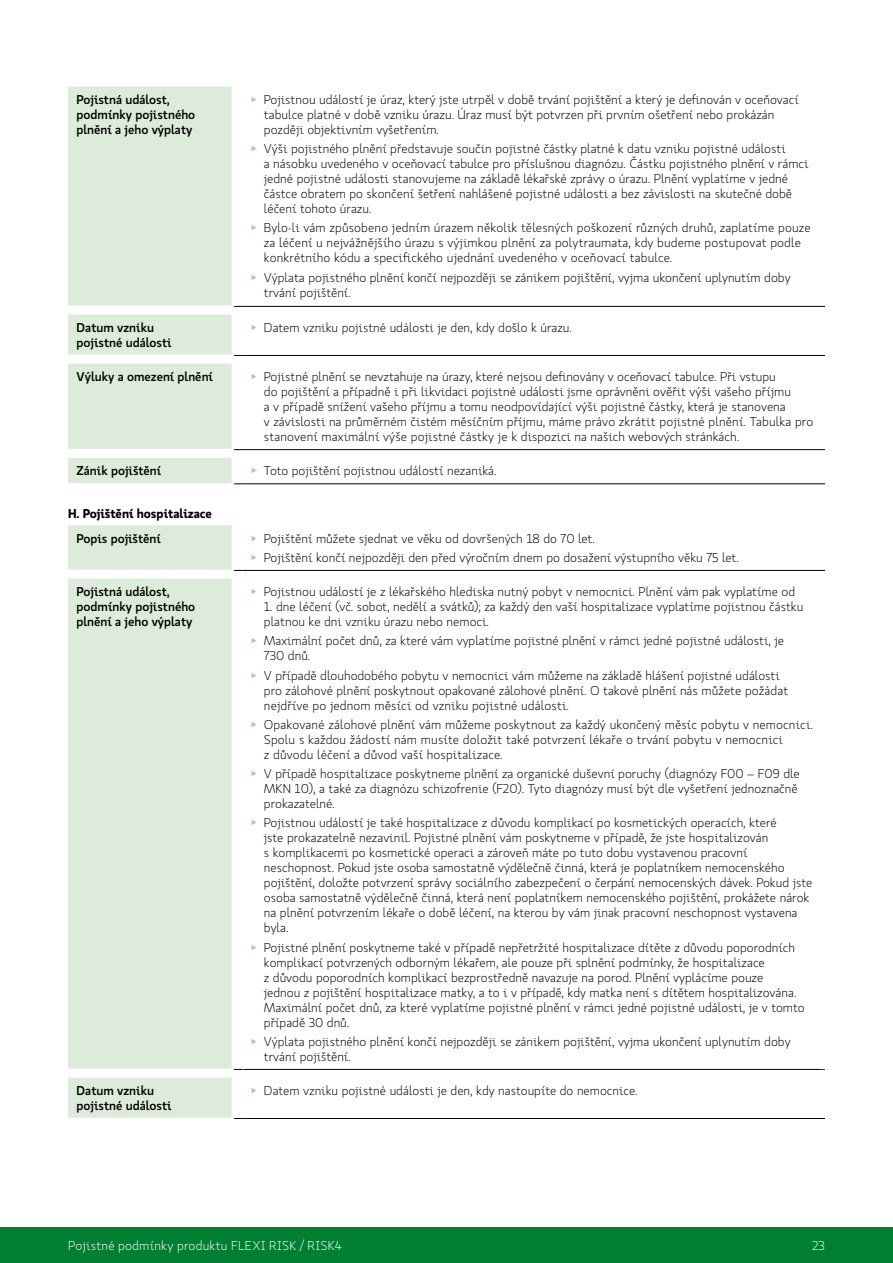
<style>
.page{position:relative;width:893px;height:1263px;background:#fff}
.page>*{position:absolute;margin:0;border:0;box-sizing:border-box;transform-origin:0 0}
.t1{font:300 12.75px/15px "Koop Pro";color:#000}
.t2{font:500 12.75px/15px "Koop Pro";color:#000}
.t3{font:300 12.75px "Koop Pro";letter-spacing:.02em;color:#fff}
.t4{font:700 12.75px "Koop Pro";color:#000}
.s1{color:#a2cf9c}
</style>
<div class="page">
<div style="left:0;top:1227px;width:893px;height:36px;background:#007e31"></div>
<div style="left:68px;top:86px;width:166px;height:220px;background:#ddecda"></div>
<hr style="left:242px;top:306px;width:583px;height:1px;background:#000">
<hr style="left:68px;top:85px;width:168px;height:2px;background:#fff">
<hr style="left:232px;top:87px;width:4px;height:219px;background:#fff">
<div style="left:68px;top:314px;width:166px;height:41px;background:#ddecda"></div>
<hr style="left:242px;top:355px;width:583px;height:1px;background:#000">
<hr style="left:68px;top:313px;width:168px;height:2px;background:#fff">
<hr style="left:232px;top:315px;width:4px;height:40px;background:#fff">
<div style="left:68px;top:363px;width:166px;height:87px;background:#ddecda"></div>
<hr style="left:242px;top:449px;width:583px;height:1px;background:#000">
<hr style="left:68px;top:362px;width:168px;height:2px;background:#fff">
<hr style="left:68px;top:449px;width:166px;height:1px;background:#fff">
<hr style="left:232px;top:364px;width:4px;height:85px;background:#fff">
<div style="left:68px;top:457px;width:166px;height:27px;background:#ddecda"></div>
<hr style="left:242px;top:484px;width:583px;height:1px;background:#000">
<hr style="left:68px;top:456px;width:168px;height:2px;background:#fff">
<hr style="left:68px;top:483px;width:166px;height:2px;background:#fff">
<hr style="left:232px;top:458px;width:4px;height:25px;background:#fff">
<div style="left:68px;top:524px;width:166px;height:46px;background:#ddecda"></div>
<hr style="left:242px;top:570px;width:583px;height:1px;background:#000">
<hr style="left:68px;top:524px;width:168px;height:1px;background:#fff">
<hr style="left:232px;top:525px;width:4px;height:45px;background:#fff">
<div style="left:68px;top:578px;width:166px;height:491px;background:#ddecda"></div>
<hr style="left:242px;top:1069px;width:583px;height:1px;background:#000">
<hr style="left:68px;top:577px;width:168px;height:2px;background:#fff">
<hr style="left:232px;top:579px;width:4px;height:490px;background:#fff">
<div style="left:68px;top:1077px;width:166px;height:41px;background:#ddecda"></div>
<hr style="left:242px;top:1118px;width:583px;height:1px;background:#000">
<hr style="left:68px;top:1076px;width:168px;height:2px;background:#fff">
<hr style="left:232px;top:1078px;width:4px;height:40px;background:#fff">
<p class="t2" style="left:77px;top:91px;width:120px">Pojistná událost, podmínky pojistného plnění a jeho výplaty</p>
<p class="t1" style="left:264px;top:92px;width:536px;text-indent:-13px"><span class="s1">▶</span> Pojistnou událostí je úraz, který jste utrpěl v době trvání pojištění a který je definován v oceňovací tabulce platné v době vzniku úrazu. Úraz musí být potvrzen při prvním ošetření nebo prokázán později objektivním vyšetřením.</p>
<p class="t1" style="left:264px;top:141px;width:546px;text-indent:-13px"><span class="s1">▶</span> Výši pojistného plnění představuje součin pojistné částky platné k datu vzniku pojistné události<br>a násobku uvedeného v oceňovací tabulce pro příslušnou diagnózu. Částku pojistného plnění v rámci jedné pojistné události stanovujeme na základě lékařské zprávy o úrazu. Plnění vyplatíme v jedné částce obratem po skončení šetření nahlášené pojistné události a bez závislosti na skutečné době léčení tohoto úrazu.</p>
<p class="t1" style="left:264px;top:220px;width:548px;text-indent:-13px"><span class="s1">▶</span> Bylo-li vám způsobeno jedním úrazem několik tělesných poškození různých druhů, zaplatíme pouze za léčení u nejvážnějšího úrazu s výjimkou plnění za polytraumata, kdy budeme postupovat podle konkrétního kódu a specifického ujednání uvedeného v oceňovací tabulce.</p>
<p class="t1" style="left:264px;top:270px;width:528px;text-indent:-13px"><span class="s1">▶</span> Výplata pojistného plnění končí nejpozději se zánikem pojištění, vyjma ukončení uplynutím doby trvání pojištění.</p>
<p class="t2" style="left:77px;top:320px;width:97px">Datum vzniku pojistné události</p>
<p class="t1" style="left:251px;top:320px;width:323px"><span class="s1">▶</span> Datem vzniku pojistné události je den, kdy došlo k úrazu.</p>
<p class="t2" style="left:77px;top:369px;width:138px">Výluky a omezení plnění</p>
<p class="t1" style="left:264px;top:369px;width:551px;text-indent:-13px"><span class="s1">▶</span> Pojistné plnění se nevztahuje na úrazy, které nejsou definovány v oceňovací tabulce. Při vstupu<br>do pojištění a případně i při likvidaci pojistné události jsme oprávněni ověřit výši vašeho příjmu<br>a v případě snížení vašeho příjmu a tomu neodpovídající výši pojistné částky, která je stanovena<br>v závislosti na průměrném čistém měsíčním příjmu, máme právo zkrátit pojistné plnění. Tabulka pro stanovení maximální výše pojistné částky je k dispozici na našich webových stránkách.</p>
<p class="t2" style="left:77px;top:463px;width:86px">Zánik pojištění</p>
<p class="t1" style="left:251px;top:463px;width:247px"><span class="s1">▶</span> Toto pojištění pojistnou událostí nezaniká.</p>
<p class="t4" style="left:68px;top:504px;width:145px">H. Pojištění hospitalizace</p>
<p class="t2" style="left:77px;top:530px;width:86px">Popis pojištění</p>
<p class="t1" style="left:251px;top:528px;width:489px;line-height:19.2px"><span class="s1">▶</span> Pojištění můžete sjednat ve věku od dovršených 18 do 70 let.<br><span class="s1">▶</span> Pojištění končí nejpozději den před výročním dnem po dosažení výstupního věku 75 let.</p>
<p class="t2" style="left:77px;top:584px;width:120px">Pojistná událost, podmínky pojistného plnění a jeho výplaty</p>
<p class="t1" style="left:251px;top:584px;width:546px"><span class="s1">▶</span> Pojistnou událostí je z lékařského hlediska nutný pobyt v nemocnici. Plnění vám pak vyplatíme od</p>
<p class="t1" style="left:264px;top:599px;width:541px">1. dne léčení (vč. sobot, nedělí a svátků); za každý den vaší hospitalizace vyplatíme pojistnou částku platnou ke dni vzniku úrazu nebo nemoci.</p>
<p class="t1" style="left:264px;top:633px;width:522px;text-indent:-13px"><span class="s1">▶</span> Maximální počet dnů, za které vám vyplatíme pojistné plnění v rámci jedné pojistné události, je<br>730 dnů.</p>
<p class="t1" style="left:264px;top:667px;width:526px;text-indent:-13px"><span class="s1">▶</span> V případě dlouhodobého pobytu v nemocnici vám můžeme na základě hlášení pojistné události pro zálohové plnění poskytnout opakované zálohové plnění. O takové plnění nás můžete požádat nejdříve po jednom měsíci od vzniku pojistné události.</p>
<p class="t1" style="left:264px;top:717px;width:551px;text-indent:-13px"><span class="s1">▶</span> Opakované zálohové plnění vám můžeme poskytnout za každý ukončený měsíc pobytu v nemocnici.<br>Spolu s každou žádostí nám musíte doložit také potvrzení lékaře o trvání pobytu v nemocnici<br>z důvodu léčení a důvod vaší hospitalizace.</p>
<p class="t1" style="left:264px;top:766px;width:537px;text-indent:-13px"><span class="s1">▶</span> V případě hospitalizace poskytneme plnění za organické duševní poruchy (diagnózy F00 – F09 dle<br>MKN 10), a také za diagnózu schizofrenie (F20). Tyto diagnózy musí být dle vyšetření jednoznačně prokazatelné.</p>
<p class="t1" style="left:264px;top:815px;width:550px;text-indent:-13px"><span class="s1">▶</span> Pojistnou událostí je také hospitalizace z důvodu komplikací po kosmetických operacích, které<br>jste prokazatelně nezavinil. Pojistné plnění vám poskytneme v případě, že jste hospitalizován<br>s komplikacemi po kosmetické operaci a zároveň máte po tuto dobu vystavenou pracovní neschopnost. Pokud jste osoba samostatně výdělečně činná, která je poplatníkem nemocenského pojištění, doložte potvrzení správy sociálního zabezpečení o čerpání nemocenských dávek. Pokud jste osoba samostatně výdělečně činná, která není poplatníkem nemocenského pojištění, prokážete nárok na plnění potvrzením lékaře o době léčení, na kterou by vám jinak pracovní neschopnost vystavena byla.</p>
<p class="t1" style="left:264px;top:939px;width:542px;text-indent:-13px"><span class="s1">▶</span> Pojistné plnění poskytneme také v případě nepřetržité hospitalizace dítěte z důvodu poporodních komplikací potvrzených odborným lékařem, ale pouze při splnění podmínky, že hospitalizace<br>z důvodu poporodních komplikací bezprostředně navazuje na porod. Plnění vyplácíme pouze<br>jednou z pojištění hospitalizace matky, a to i v případě, kdy matka není s dítětem hospitalizována.<br>Maximální počet dnů, za které vyplatíme pojistné plnění v rámci jedné pojistné události, je v tomto případě 30 dnů.</p>
<p class="t1" style="left:264px;top:1034px;width:528px;text-indent:-13px"><span class="s1">▶</span> Výplata pojistného plnění končí nejpozději se zánikem pojištění, vyjma ukončení uplynutím doby trvání pojištění.</p>
<p class="t2" style="left:77px;top:1082px;width:97px">Datum vzniku pojistné události</p>
<p class="t1" style="left:251px;top:1083px;width:388px"><span class="s1">▶</span> Datem vzniku pojistné události je den, kdy nastoupíte do nemocnice.</p>
<p class="t3" style="left:68px;top:1237px;width:275px">Pojistné podmínky produktu FLEXI RISK / RISK4</p>
<p class="t3" style="left:812px;top:1237px;width:14px">23</p>
</div>
